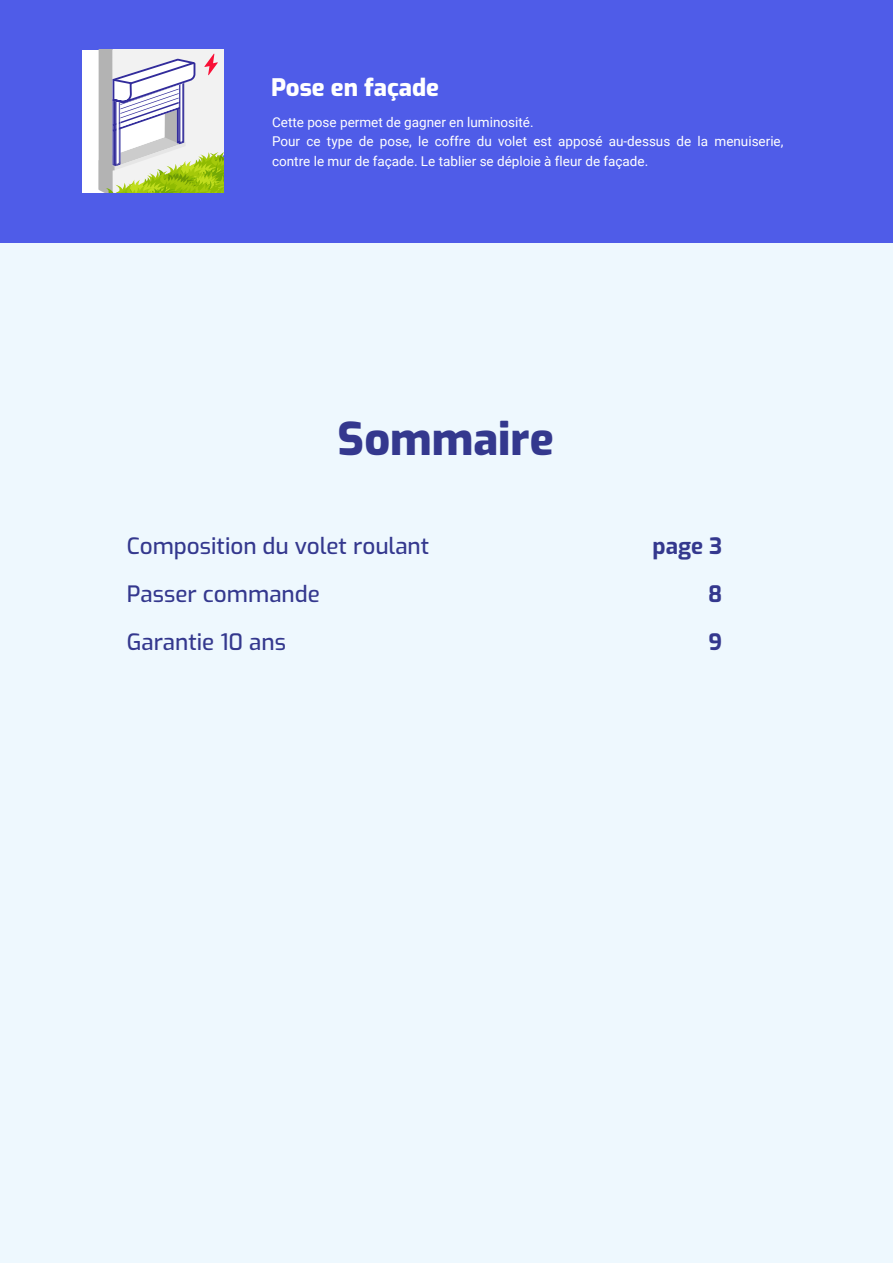
<style>
.page{position:relative;width:893px;height:1263px;background:#eef8fe}
.page>*{position:absolute;margin:0;border:0;box-sizing:border-box;transform-origin:0 0}
.t1{font:800 45px "Exo";color:#34388e}
.t2{font:800 24px "Exo";color:#fff}
.t3{font:500 22.5px/48px "Exo";color:#34388e}
.t4{font:700 22.5px/48px "Exo";color:#34388e;text-align:justify}
.t5{font:13.5px/19.5px "Roboto";color:#fff}
</style>
<div class="page">
<div style="left:0;top:0;width:893px;height:242px;background:#4f5ce8"></div>
<div style="left:82px;top:50px;width:141px;height:143px;background:#fff"></div>
<svg style="left:99px;top:50px;width:124px;height:143px"></svg>
<h2 class="t2" style="left:271px;top:69px;width:169px">Pose en façade</h2>
<p class="t5" style="left:272px;top:112px;width:513px">Cette pose permet de gagner en luminosité.<br>Pour ce type de pose, le coffre du volet est apposé au-dessus de la menuiserie, contre le mur de façade. Le tablier se déploie à fleur de façade.</p>
<h1 class="t1" style="left:338px;top:405px;width:218px">Sommaire</h1>
<h3 class="t3" style="left:127px;top:521px;width:304px">Composition du volet roulant<br>Passer commande<br>Garantie 10 ans</h3>
<h3 class="t4" style="left:708px;top:520px;width:16px;text-indent:-55px">page 3<br>8<br>9</h3>
</div>
